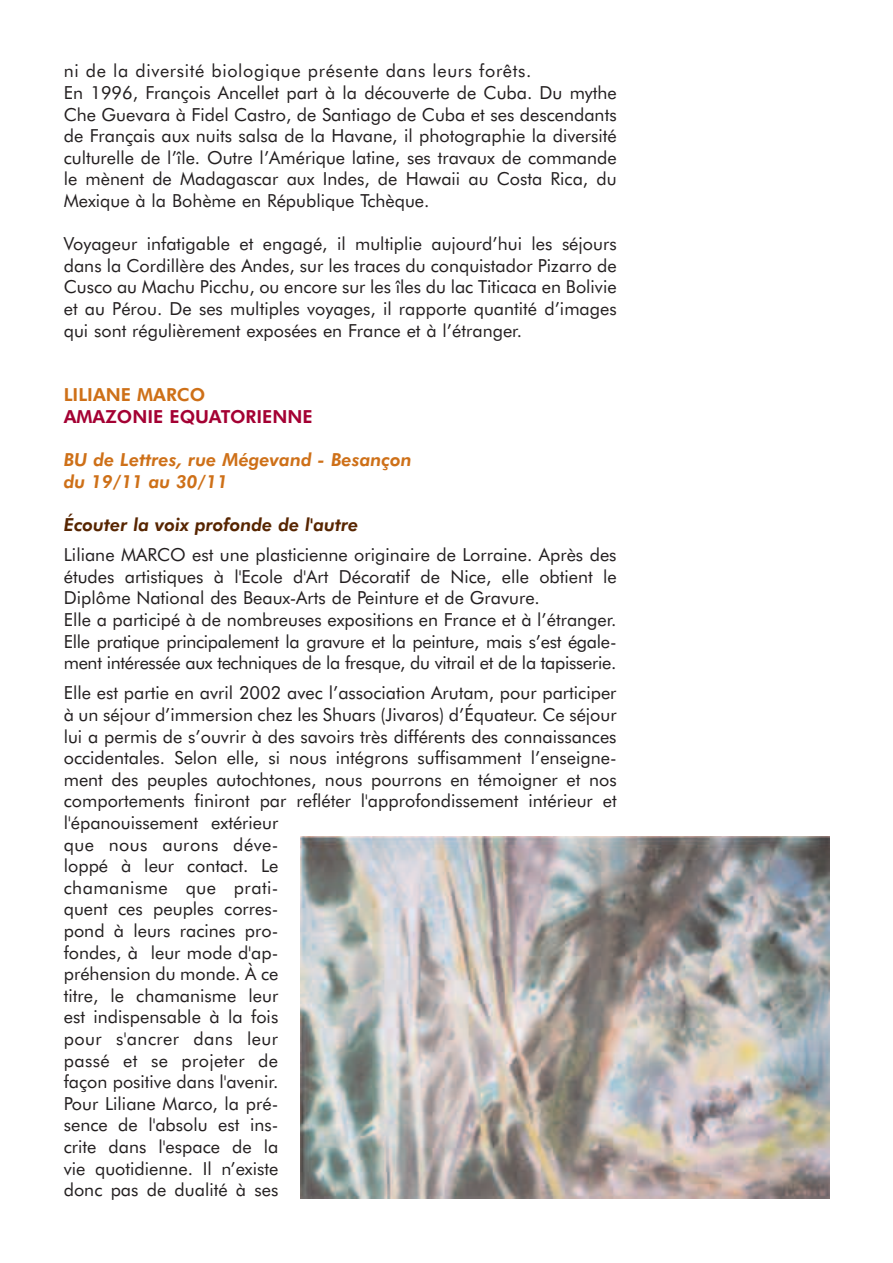
<style>
.page{position:relative;width:893px;height:1263px;background:#fff}
.page>*{position:absolute;margin:0;border:0;box-sizing:border-box;transform-origin:0 0}
.t1{font:18px/21.6px "Futura BT";color:#231f20}
.t2{font:italic 800 18px/21.6px "Futura BT";color:#ce7018}
.t3{font:italic 800 18px "Futura BT";color:#572500}
.t4{font:800 18px "Futura BT";color:#a40133}
.t5{font:800 18px "Futura BT";color:#ce7018}
</style>
<div class="page">
<img style="left:301px;top:836px;width:528px;height:363px">
<p class="t1" style="left:64px;top:62px;width:554px">ni de la diversité biologique présente dans leurs forêts.<br>En 1996, François Ancellet part à la découverte de Cuba. Du mythe Che Guevara à Fidel Castro, de Santiago de Cuba et ses descendants de Français aux nuits salsa de la Havane, il photographie la diversité culturelle de l’île. Outre l’Amérique latine, ses travaux de commande le mènent de Madagascar aux Indes, de Hawaii au Costa Rica, du Mexique à la Bohème en République Tchèque.</p>
<p class="t1" style="left:64px;top:235px;width:554px;text-align:justify">Voyageur infatigable et engagé, il multiplie aujourd’hui les séjours dans la Cordillère des Andes, sur les traces du conquistador Pizarro de Cusco au Machu Picchu, ou encore sur les îles du lac Titicaca en Bolivie et au Pérou. De ses multiples voyages, il rapporte quantité d’images qui sont régulièrement exposées en France et à l’étranger.</p>
<p class="t5" style="left:64px;top:388px;width:143px">LILIANE MARCO</p>
<p class="t4" style="left:64px;top:409px;width:251px">AMAZONIE EQUATORIENNE</p>
<p class="t2" style="left:64px;top:451px;width:349px">BU de Lettres, rue Mégevand - Besançon du 19/11 au 30/11</p>
<p class="t3" style="left:64px;top:517px;width:296px">Écouter la voix profonde de l'autre</p>
<p class="t1" style="left:64px;top:545px;width:554px">Liliane MARCO est une plasticienne originaire de Lorraine. Après des études artistiques à l'Ecole d'Art Décoratif de Nice, elle obtient le Diplôme National des Beaux-Arts de Peinture et de Gravure.<br>Elle a participé à de nombreuses expositions en France et à l’étranger.<br>Elle pratique principalement la gravure et la peinture, mais s’est égale&shy;ment intéressée aux techniques de la fresque, du vitrail et de la tapisserie.</p>
<p class="t1" style="left:64px;top:684px;width:554px">Elle est partie en avril 2002 avec l’association Arutam, pour participer à un séjour d’immersion chez les Shuars (Jivaros) d’Équateur. Ce séjour lui a permis de s’ouvrir à des savoirs très différents des connaissances occidentales. Selon elle, si nous intégrons suffisamment l’enseigne&shy;ment des peuples autochtones, nous pourrons en témoigner et nos comportements finiront par refléter l'approfondissement intérieur et l'épanouissement extérieur<br>que nous aurons déve-<br>loppé à leur contact. Le<br>chamanisme que prati-<br>quent ces peuples corres-<br>pond à leurs racines pro-<br>fondes, à leur mode d'ap-<br>préhension du monde. À ce<br>titre, le chamanisme leur<br>est indispensable à la fois<br>pour s'ancrer dans leur<br>passé et se projeter de<br>façon positive dans l'avenir.<br>Pour Liliane Marco, la pré-<br>sence de l'absolu est ins-<br>crite dans l'espace de la<br>vie quotidienne. Il n’existe<br>donc pas de dualité à ses</p>
</div>
